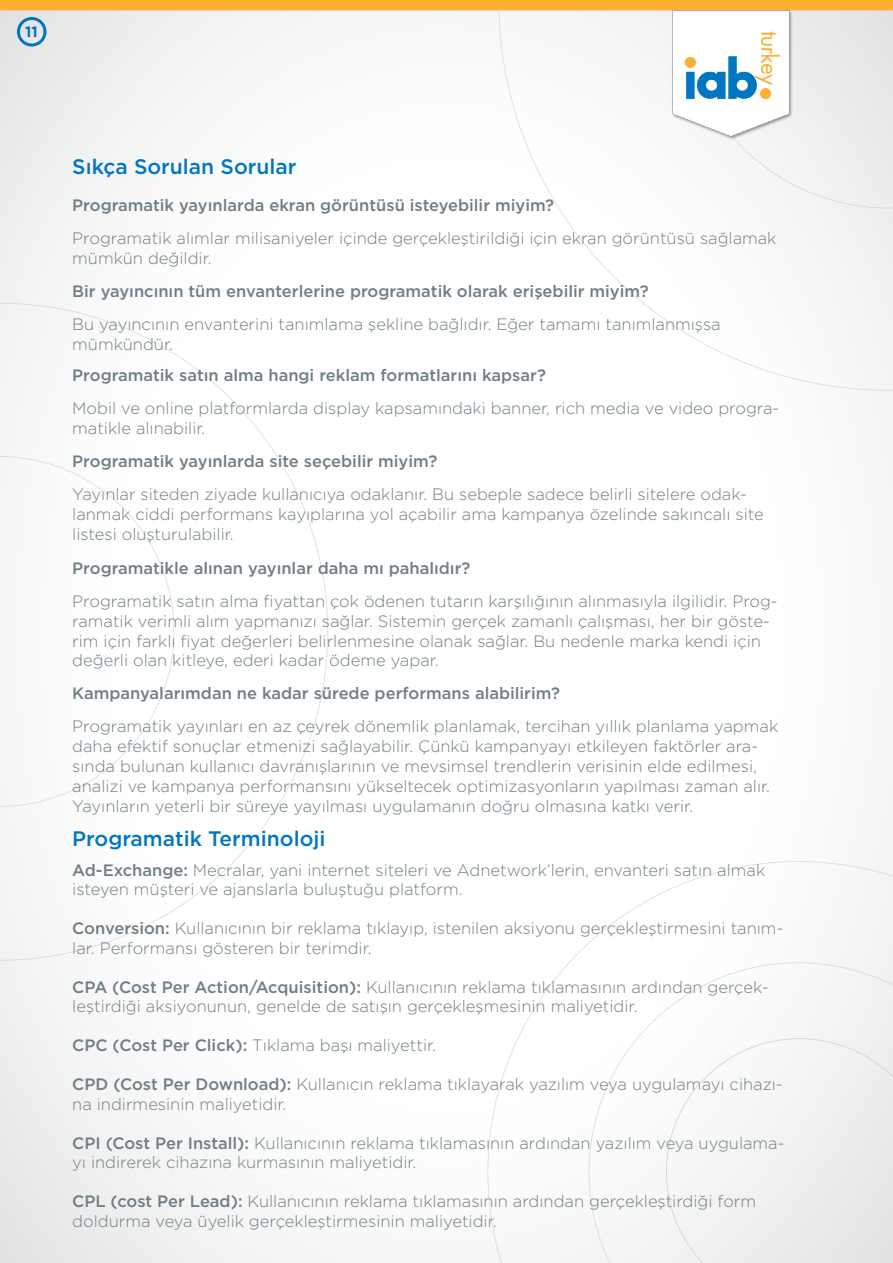
<style>
.page{position:relative;width:893px;height:1263px;background:#fff}
.page>*{position:absolute;margin:0;border:0;box-sizing:border-box;transform-origin:0 0}
.t1{font:500 21px "Gotham";color:#0076c0}
.t2{font:300 16.5px/19.8px "Gotham";color:#6f7e86}
.t3{font:500 16.5px "Gotham";color:#6f7e86}
.t4{font:700 15px "Gotham";color:#0076c0}
.s1{font-weight:500}
</style>
<div class="page">
<img style="left:0;top:0;width:893px;height:1263px">
<img style="left:672px;top:9px;width:121px;height:132px">
<div style="left:17px;top:17px;width:30px;height:30px;border:3px solid #0076c0;border-radius:50%"></div>
<p class="t4" style="left:25px;top:22px;width:14px">11</p>
<p class="t1" style="left:72px;top:153px;width:226px">Sıkça Sorulan Sorular</p>
<p class="t3" style="left:72px;top:195px;width:483px">Programatik yayınlarda ekran görüntüsü isteyebilir miyim?</p>
<p class="t2" style="left:72px;top:228px;width:706px">Programatik alımlar milisaniyeler içinde gerçekleştirildiği için ekran görüntüsü sağlamak mümkün değildir.</p>
<p class="t3" style="left:72px;top:281px;width:578px">Bir yayıncının tüm envanterlerine programatik olarak erişebilir miyim?</p>
<p class="t2" style="left:72px;top:314px;width:650px">Bu yayıncının envanterini tanımlama şekline bağlıdır. Eğer tamamı tanımlanmışsa mümkündür.</p>
<p class="t3" style="left:72px;top:365px;width:475px">Programatik satın alma hangi reklam formatlarını kapsar?</p>
<p class="t2" style="left:72px;top:398px;width:709px">Mobil ve online platformlarda display kapsamındaki banner, rich media ve video progra&shy;matikle alınabilir.</p>
<p class="t3" style="left:72px;top:451px;width:366px">Programatik yayınlarda site seçebilir miyim?</p>
<p class="t2" style="left:72px;top:484px;width:693px">Yayınlar siteden ziyade kullanıcıya odaklanır. Bu sebeple sadece belirli sitelere odak&shy;lanmak ciddi performans kayıplarına yol açabilir ama kampanya özelinde sakıncalı site listesi oluşturulabilir.</p>
<p class="t3" style="left:72px;top:557px;width:400px">Programatikle alınan yayınlar daha mı pahalıdır?</p>
<p class="t2" style="left:72px;top:591px;width:707px">Programatik satın alma fiyattan çok ödenen tutarın karşılığının alınmasıyla ilgilidir. Prog&shy;ramatik verimli alım yapmanızı sağlar. Sistemin gerçek zamanlı çalışması, her bir göste&shy;rim için farklı fiyat değerleri belirlenmesine olanak sağlar. Bu nedenle marka kendi için değerli olan kitleye, ederi kadar ödeme yapar.</p>
<p class="t3" style="left:72px;top:683px;width:489px">Kampanyalarımdan ne kadar sürede performans alabilirim?</p>
<p class="t2" style="left:72px;top:716px;width:707px">Programatik yayınları en az çeyrek dönemlik planlamak, tercihan yıllık planlama yapmak daha efektif sonuçlar etmenizi sağlayabilir. Çünkü kampanyayı etkileyen faktörler ara&shy;sında bulunan kullanıcı davranışlarının ve mevsimsel trendlerin verisinin elde edilmesi, analizi ve kampanya performansını yükseltecek optimizasyonların yapılması zaman alır.<br>Yayınların yeterli bir süreye yayılması uygulamanın doğru olmasına katkı verir.</p>
<p class="t1" style="left:72px;top:824px;width:255px">Programatik Terminoloji</p>
<p class="t2" style="left:72px;top:860px;width:694px"><span class="s1">Ad-Exchange:</span> Mecralar, yani internet siteleri ve Adnetwork’lerin, envanteri satın almak isteyen müşteri ve ajanslarla buluştuğu platform.</p>
<p class="t2" style="left:72px;top:918px;width:713px"><span class="s1">Conversion:</span> Kullanıcının bir reklama tıklayıp, istenilen aksiyonu gerçekleştirmesini tanım&shy;lar. Performansı gösteren bir terimdir.</p>
<p class="t2" style="left:72px;top:977px;width:698px"><span class="s1">CPA (Cost Per Action/Acquisition):</span> Kullanıcının reklama tıklamasının ardından gerçek&shy;leştirdiği aksiyonunun, genelde de satışın gerçekleşmesinin maliyetidir.</p>
<p class="t2" style="left:72px;top:1035px;width:365px"><span class="s1">CPC (Cost Per Click):</span> Tıklama başı maliyettir.</p>
<p class="t2" style="left:72px;top:1074px;width:712px"><span class="s1">CPD (Cost Per Download):</span> Kullanıcın reklama tıklayarak yazılım veya uygulamayı cihazı&shy;na indirmesinin maliyetidir.</p>
<p class="t2" style="left:72px;top:1133px;width:714px"><span class="s1">CPI (Cost Per Install):</span> Kullanıcının reklama tıklamasının ardından yazılım veya uygulama&shy;yı indirerek cihazına kurmasının maliyetidir.</p>
<p class="t2" style="left:72px;top:1191px;width:685px"><span class="s1">CPL (cost Per Lead):</span> Kullanıcının reklama tıklamasının ardından gerçekleştirdiği form doldurma veya üyelik gerçekleştirmesinin maliyetidir.</p>
</div>
